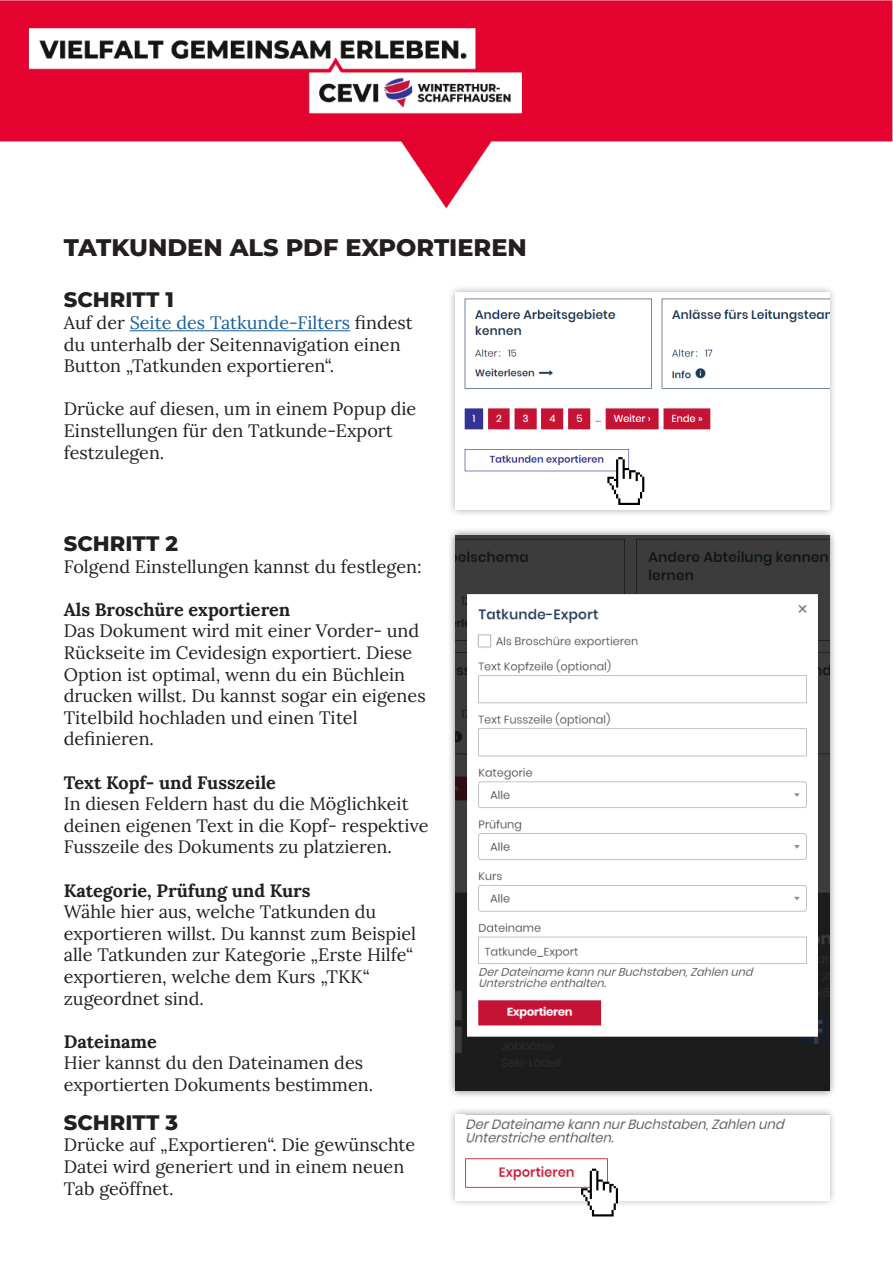
<style>
.page{position:relative;width:893px;height:1263px;background:#fff}
.page>*{position:absolute;margin:0;border:0;box-sizing:border-box;transform-origin:0 0}
.Cevi_Titel{font:800 24px "Montserrat";color:#231f20}
.Untertitel_1{font:800 21px "Montserrat";color:#231f20}
.Cevi_Text{font:18px/21.6px "Lora";color:#231f20}
.Untertitel_2{font:700 18px "Lora";color:#231f20}
.s1{color:#175d9e}
</style>
<div class="page">
<img style="left:0;top:0;width:893px;height:209px">
<div style="left:447px;top:284px;width:391px;height:233px;background:#231f20;opacity:.4"></div>
<img style="left:455px;top:292px;width:374px;height:217px">
<hr style="left:130px;top:330px;width:220px;height:1px;background:#175d9e">
<div style="left:447px;top:528px;width:391px;height:571px;background:#231f20;opacity:.59"></div>
<img style="left:455px;top:536px;width:374px;height:555px">
<div style="left:447px;top:1106px;width:391px;height:102px;background:#231f20;opacity:.4"></div>
<img style="left:455px;top:1115px;width:374px;height:85px">
<svg style="left:607px;top:457px;width:37px;height:48px"></svg>
<svg style="left:581px;top:1168px;width:37px;height:48px"></svg>
<p class="Cevi_Titel" style="left:64px;top:230px;width:465px">TATKUNDEN ALS PDF EXPORTIEREN</p>
<p class="Untertitel_1" style="left:64px;top:284px;width:112px">SCHRITT 1</p>
<p class="Cevi_Text" style="left:64px;top:311px;width:351px">Auf der <span class="s1">Seite des Tatkunde-Filters</span> findest du unterhalb der Seitennavigation einen<br>Button „Tatkunden exportieren“.</p>
<p class="Cevi_Text" style="left:64px;top:397px;width:354px">Drücke auf diesen, um in einem Popup die<br>Einstellungen für den Tatkunde-Export festzulegen.</p>
<p class="Untertitel_1" style="left:64px;top:528px;width:116px">SCHRITT 2</p>
<p class="Cevi_Text" style="left:64px;top:554px;width:359px">Folgend Einstellungen kannst du festlegen:</p>
<p class="Untertitel_2" style="left:64px;top:596px;width:228px">Als Broschüre exportieren</p>
<p class="Cevi_Text" style="left:64px;top:619px;width:363px">Das Dokument wird mit einer Vorder- und Rückseite im Cevidesign exportiert. Diese Option ist optimal, wenn du ein Büchlein drucken willst. Du kannst sogar ein eigenes Titelbild hochladen und einen Titel definieren.</p>
<p class="Untertitel_2" style="left:64px;top:768px;width:214px">Text Kopf- und Fusszeile</p>
<p class="Cevi_Text" style="left:64px;top:792px;width:366px">In diesen Feldern hast du die Möglichkeit deinen eigenen Text in die Kopf- respektive<br>Fusszeile des Dokuments zu platzieren.</p>
<p class="Untertitel_2" style="left:64px;top:876px;width:248px">Kategorie, Prüfung und Kurs</p>
<p class="Cevi_Text" style="left:64px;top:900px;width:354px">Wähle hier aus, welche Tatkunden du exportieren willst. Du kannst zum Beispiel alle Tatkunden zur Kategorie „Erste Hilfe“ exportieren, welche dem Kurs „TKK“ zugeordnet sind.</p>
<p class="Untertitel_2" style="left:64px;top:1028px;width:95px">Dateiname</p>
<p class="Cevi_Text" style="left:64px;top:1051px;width:311px">Hier kannst du den Dateinamen des exportierten Dokuments bestimmen.</p>
<p class="Untertitel_1" style="left:64px;top:1107px;width:116px">SCHRITT 3</p>
<p class="Cevi_Text" style="left:64px;top:1133px;width:353px">Drücke auf „Exportieren“. Die gewünschte<br>Datei wird generiert und in einem neuen<br>Tab geöffnet.</p>
</div>
